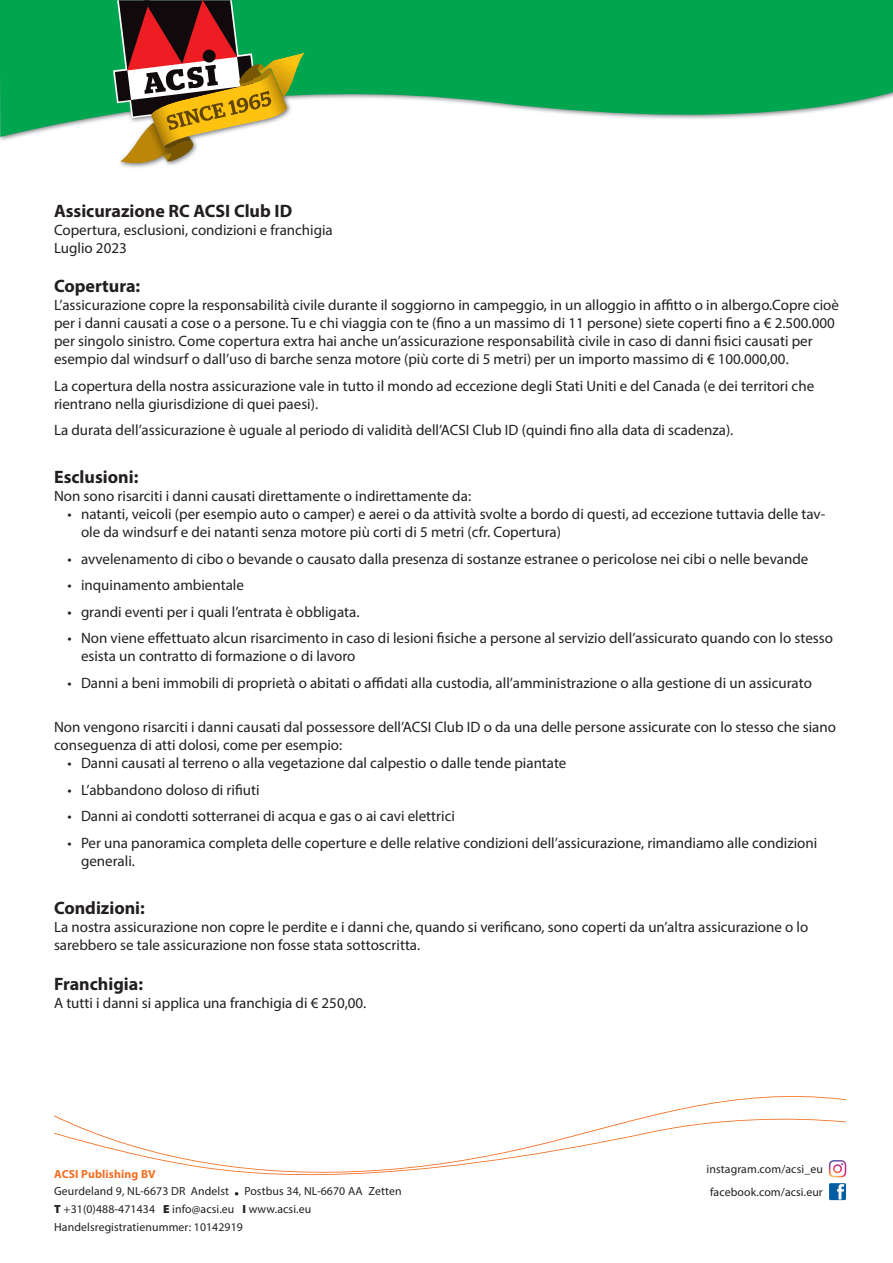
<style>
.page{position:relative;width:893px;height:1263px;background:#fff}
.page>*{position:absolute;margin:0;border:0;box-sizing:border-box;transform-origin:0 0}
.t1{font:700 18px "Myriad Pro";color:#231f20}
.t2{font:15px/18px "Myriad Pro";color:#231f20}
.t3{font:11.7px/17.7px "Myriad Pro";letter-spacing:.01em;color:#231f20}
.s1{font-weight:700;color:#f36f21}
.s2{font-size:16.2px}
.s3{font-weight:900}
</style>
<div class="page">
<svg style="left:54px;top:1117px;width:793px;height:61px"></svg>
<svg style="left:0;top:0;width:893px;height:137px;fill:#00a54f"></svg>
<svg style="left:113px;top:0;width:192px;height:167px"></svg>
<img style="left:829px;top:1160px;width:17px;height:17px">
<div style="left:829px;top:1183px;width:17px;height:17px;background:#035da3"></div>
<svg style="left:837px;top:1184px;width:7px;height:15px"></svg>
<p class="t1" style="left:54px;top:204px;width:240px">Assicurazione RC ACSI Club ID</p>
<p class="t2" style="left:54px;top:222px;width:280px">Copertura, esclusioni, condizioni e franchigia<br>Luglio 2023</p>
<p class="t1" style="left:54px;top:279px;width:88px">Copertura:</p>
<p class="t2" style="left:54px;top:297px;width:786px">L’assicurazione copre la responsabilità civile durante il soggiorno in campeggio, in un alloggio in affitto o in albergo.Copre cioè per i danni causati a cose o a persone. Tu e chi viaggia con te (fino a un massimo di 11 persone) siete coperti fino a € 2.500.000 per singolo sinistro. Come copertura extra hai anche un’assicurazione responsabilità civile in caso di danni fisici causati per esempio dal windsurf o dall’uso di barche senza motore (più corte di 5 metri) per un importo massimo di € 100.000,00.</p>
<p class="t2" style="left:54px;top:378px;width:762px">La copertura della nostra assicurazione vale in tutto il mondo ad eccezione degli Stati Uniti e del Canada (e dei territori che rientrano nella giurisdizione di quei paesi).</p>
<p class="t2" style="left:54px;top:422px;width:681px">La durata dell’assicurazione è uguale al periodo di validità dell’ACSI Club ID (quindi fino alla data di scadenza).</p>
<p class="t1" style="left:54px;top:470px;width:86px">Esclusioni:</p>
<p class="t2" style="left:54px;top:488px;width:419px">Non sono risarciti i danni causati direttamente o indirettamente da:</p>
<p class="t2" style="left:81px;top:505px;width:746px;text-indent:-14px">• natanti, veicoli (per esempio auto o camper) e aerei o da attività svolte a bordo di questi, ad eccezione tuttavia delle tav&shy;ole da windsurf e dei natanti senza motore più corti di 5 metri (cfr. Copertura)</p>
<p class="t2" style="left:68px;top:549px;width:742px">• avvelenamento di cibo o bevande o causato dalla presenza di sostanze estranee o pericolose nei cibi o nelle bevande</p>
<p class="t2" style="left:68px;top:576px;width:178px">• inquinamento ambientale</p>
<p class="t2" style="left:68px;top:602px;width:293px">• grandi eventi per i quali l’entrata è obbligata.</p>
<p class="t2" style="left:81px;top:629px;width:753px;text-indent:-14px">• Non viene effettuato alcun risarcimento in caso di lesioni fisiche a persone al servizio dell’assicurato quando con lo stesso esista un contratto di formazione o di lavoro</p>
<p class="t2" style="left:68px;top:674px;width:746px">• Danni a beni immobili di proprietà o abitati o affidati alla custodia, all’amministrazione o alla gestione di un assicurato</p>
<p class="t2" style="left:54px;top:719px;width:783px">Non vengono risarciti i danni causati dal possessore dell’ACSI Club ID o da una delle persone assicurate con lo stesso che siano conseguenza di atti dolosi, come per esempio:</p>
<p class="t2" style="left:68px;top:754px;width:500px">• Danni causati al terreno o alla vegetazione dal calpestio o dalle tende piantate</p>
<p class="t2" style="left:68px;top:781px;width:194px">• L’abbandono doloso di rifiuti</p>
<p class="t2" style="left:68px;top:807px;width:389px">• Danni ai condotti sotterranei di acqua e gas o ai cavi elettrici</p>
<p class="t2" style="left:81px;top:834px;width:738px;text-indent:-14px">• Per una panoramica completa delle coperture e delle relative condizioni dell’assicurazione, rimandiamo alle condizioni generali.</p>
<p class="t1" style="left:54px;top:901px;width:92px">Condizioni:</p>
<p class="t2" style="left:54px;top:919px;width:756px">La nostra assicurazione non copre le perdite e i danni che, quando si verificano, sono coperti da un’altra assicurazione o lo sarebbero se tale assicurazione non fosse stata sottoscritta.</p>
<p class="t1" style="left:54px;top:977px;width:91px">Franchigia:</p>
<p class="t2" style="left:54px;top:995px;width:314px">A tutti i danni si applica una franchigia di € 250,00.</p>
<p class="t3" style="left:54px;top:1166px;width:349px"><span class="s1">ACSI Publishing BV<br></span>Geurdeland 9, NL-6673 DR Andelst <span class="s2">•</span> Postbus 34, NL-6670 AA Zetten <span class="s3">T</span> +31(0)488-471434 <span class="s3">E</span> info@acsi.eu <span class="s3">I</span> www.acsi.eu Handelsregistratienummer: 10142919</p>
<p class="t3" style="left:707px;top:1158px;width:118px;line-height:22.8px">instagram.com/acsi_eu facebook.com/acsi.eur</p>
</div>
